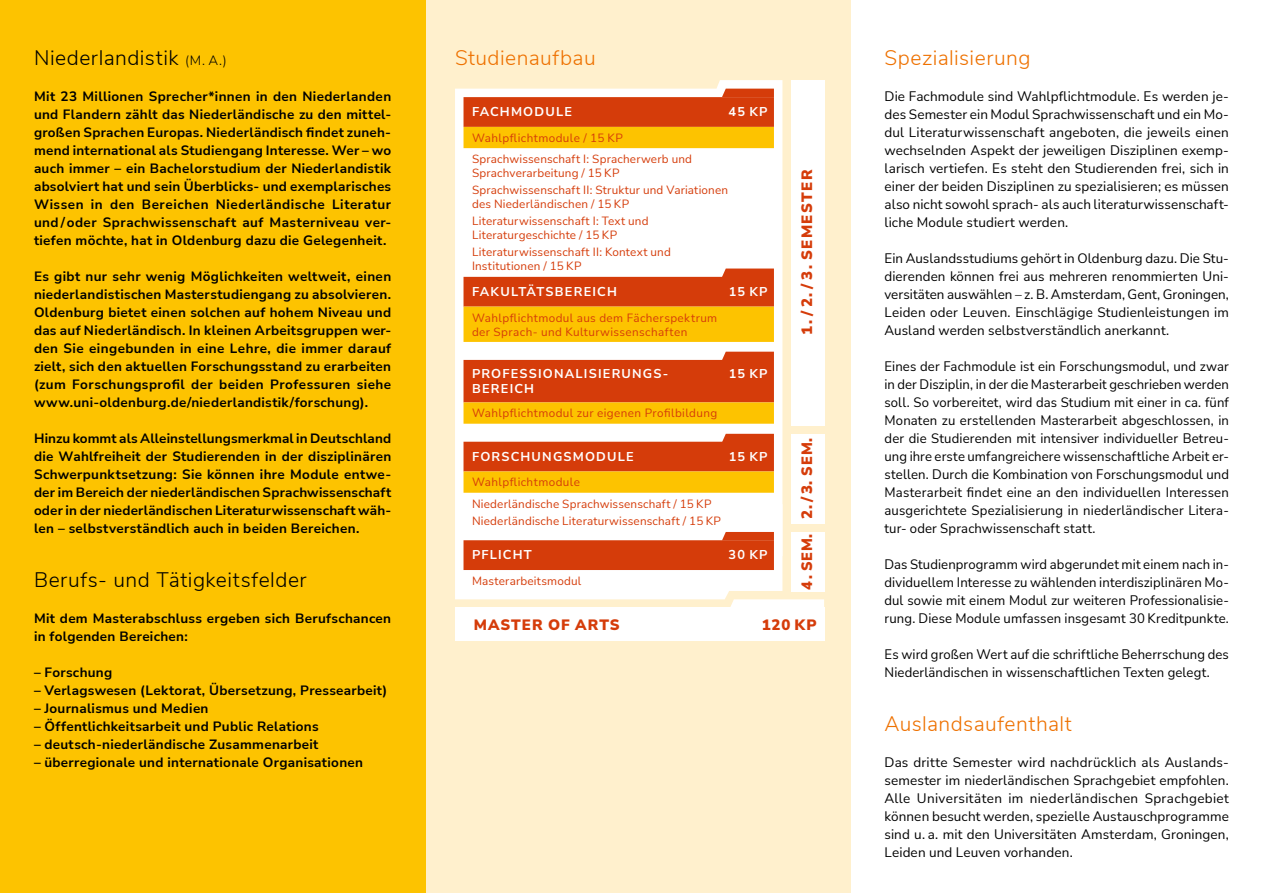
<style>
.page{position:relative;width:1263px;height:893px;background:#fff}
.page>*{position:absolute;margin:0;border:0;box-sizing:border-box;transform-origin:0 0}
.t1{font:300 21px "Nunito Sans";letter-spacing:.025em;color:#000}
.t2{font:300 21px "Nunito Sans";letter-spacing:.02em;color:#ee7100}
.t3{font:900 15px "Nunito Sans";letter-spacing:.07em;color:#d53c0a}
.t4{font:900 15px "Nunito Sans";letter-spacing:.095em;color:#d53c0a}
.t5{font:13.5px/18px "Nunito Sans";letter-spacing:.01em;color:#000;text-align:justify}
.t6{font:700 13.5px/18px "Nunito Sans";letter-spacing:.02em;color:#000;text-align:justify}
.t7{font:700 12.75px "Nunito Sans";letter-spacing:.095em;color:#fff}
.t8{font:12.75px "Nunito Sans";color:#fff}
.t9{font:11.7px/17px "Nunito Sans";letter-spacing:.02em;color:#d53c0a}
.s1{font-size:13.5px}
</style>
<div class="page">
<div style="left:425px;top:0;width:425px;height:893px;background:#fff0cd"></div>
<div style="left:0;top:0;width:425px;height:893px;background:#fdc300"></div>
<svg style="left:455px;top:80px;width:327px;height:424px;fill:#fff"></svg>
<svg style="left:463px;top:97px;width:311px;height:407px;background:#e0714d"></svg>
<svg style="left:463px;top:127px;width:311px;height:366px;background:#f2b874"></svg>
<div style="left:455px;top:608px;width:369px;height:33px;background:#fff"></div>
<svg style="left:722px;top:89px;width:52px;height:8px"></svg>
<svg style="left:722px;top:269px;width:52px;height:8px"></svg>
<svg style="left:722px;top:352px;width:52px;height:8px"></svg>
<svg style="left:722px;top:434px;width:52px;height:8px"></svg>
<svg style="left:455px;top:504px;width:369px;height:104px;background:#f3c9b8"></svg>
<div style="left:791px;top:532px;width:33px;height:59px;background:#fff"></div>
<div style="left:791px;top:80px;width:33px;height:345px;background:#fff"></div>
<div style="left:791px;top:434px;width:33px;height:89px;background:#fff"></div>
<h1 class="t1" style="left:34px;top:42px;width:194px">Niederlandistik <span class="s1">(M. A.)</span></h1>
<p class="t6" style="left:34px;top:87px;width:359px">Mit 23 Millionen Sprecher*innen in den Niederlanden und Flandern zählt das Niederländische zu den mittel&shy;großen Sprachen Europas. Niederländisch findet zuneh&shy;mend international als Studiengang Interesse. Wer – wo auch immer – ein Bachelorstudium der Niederlandistik absolviert hat und sein Überblicks- und exemplarisches Wissen in den Bereichen Niederländische Literatur und / oder Sprachwissenschaft auf Masterniveau ver&shy;tiefen möchte, hat in Oldenburg dazu die Gelegenheit.</p>
<p class="t6" style="left:34px;top:267px;width:359px">Es gibt nur sehr wenig Möglichkeiten weltweit, einen niederlandistischen Masterstudiengang zu absolvieren.<br>Oldenburg bietet einen solchen auf hohem Niveau und das auf Niederländisch. In kleinen Arbeitsgruppen wer&shy;den Sie eingebunden in eine Lehre, die immer darauf zielt, sich den aktuellen Forschungsstand zu erarbeiten (zum Forschungsprofil der beiden Professuren siehe www.uni-oldenburg.de/niederlandistik/forschung).</p>
<p class="t6" style="left:34px;top:428px;width:359px">Hinzu kommt als Alleinstellungsmerkmal in Deutschland die Wahlfreiheit der Studierenden in der disziplinären Schwerpunktsetzung: Sie können ihre Module entwe&shy;der im Bereich der niederländischen Sprachwissenschaft oder in der niederländischen Literaturwissenschaft wäh&shy;len – selbstverständlich auch in beiden Bereichen.</p>
<h1 class="t1" style="left:34px;top:564px;width:274px">Berufs- und Tätigkeitsfelder</h1>
<p class="t6" style="left:34px;top:609px;width:359px">Mit dem Masterabschluss ergeben sich Berufschancen in folgenden Bereichen:</p>
<p class="t6" style="left:34px;top:663px;width:80px">– Forschung</p>
<p class="t6" style="left:34px;top:681px;width:355px">– Verlagswesen (Lektorat, Übersetzung, Pressearbeit)</p>
<p class="t6" style="left:34px;top:699px;width:176px">– Journalismus und Medien</p>
<p class="t6" style="left:34px;top:717px;width:286px">– Öffentlichkeitsarbeit und Public Relations</p>
<p class="t6" style="left:34px;top:735px;width:286px">– deutsch-niederländische Zusammenarbeit</p>
<p class="t6" style="left:34px;top:753px;width:330px">– überregionale und internationale Organisationen</p>
<h1 class="t2" style="left:455px;top:42px;width:142px">Studienaufbau</h1>
<h1 class="t2" style="left:884px;top:42px;width:148px">Spezialisierung</h1>
<p class="t7" style="left:472px;top:103px;width:101px">FACHMODULE</p>
<p class="t7" style="left:729px;top:103px;width:40px">45 KP</p>
<p class="t9" style="left:472px;top:127px;width:221px;line-height:21.3px">Wahlpflichtmodule / 15 KP<br>Sprachwissenschaft I: Spracherwerb und</p>
<p class="t9" style="left:472px;top:164px;width:258px">Sprachverarbeitung / 15 KP<br>Sprachwissenschaft II: Struktur und Variationen</p>
<p class="t9" style="left:472px;top:195px;width:178px">des Niederländischen / 15 KP<br>Literaturwissenschaft I: Text und</p>
<p class="t9" style="left:472px;top:226px;width:200px">Literaturgeschichte / 15 KP<br>Literaturwissenschaft II: Kontext und</p>
<p class="t9" style="left:472px;top:257px;width:111px">Institutionen / 15 KP</p>
<p class="t7" style="left:472px;top:283px;width:146px">FAKULTÄTSBEREICH</p>
<p class="t7" style="left:729px;top:283px;width:40px">15 KP</p>
<p class="t9" style="left:472px;top:310px;width:247px;line-height:14.1px">Wahlpflichtmodul aus dem Fächerspektrum der Sprach- und Kulturwissenschaften</p>
<p class="t7" style="left:472px;top:365px;width:198px">PROFESSIONALISIERUNGS-</p>
<p class="t7" style="left:729px;top:365px;width:40px">15 KP</p>
<p class="t7" style="left:472px;top:379px;width:64px">BEREICH</p>
<p class="t9" style="left:472px;top:404px;width:247px">Wahlpflichtmodul zur eigenen Profilbildung</p>
<p class="t7" style="left:472px;top:447px;width:163px">FORSCHUNGSMODULE</p>
<p class="t7" style="left:729px;top:447px;width:40px">15 KP</p>
<p class="t9" style="left:472px;top:471px;width:241px;line-height:21.3px">Wahlpflichtmodule<br>Niederländische Sprachwissenschaft / 15 KP</p>
<p class="t9" style="left:472px;top:512px;width:250px">Niederländische Literaturwissenschaft / 15 KP</p>
<p class="t7" style="left:472px;top:546px;width:61px">PFLICHT</p>
<p class="t7" style="left:728px;top:546px;width:41px">30 KP</p>
<p class="t9" style="left:472px;top:572px;width:111px">Masterarbeitsmodul</p>
<p class="t3" style="left:474px;top:614px;width:147px">MASTER OF ARTS</p>
<p class="t3" style="left:762px;top:614px;width:56px">120 KP</p>
<p class="t8" style="left:729px;top:105px;width:36px">30 KP</p>
<p class="t4" style="left:796px;top:335px;width:166px;rotate:-90deg">1. / 2. / 3. SEMESTER</p>
<p class="t3" style="left:796px;top:519px;width:82px;rotate:-90deg">2. / 3. SEM.</p>
<p class="t3" style="left:796px;top:590px;width:58px;rotate:-90deg">4. SEM.</p>
<p class="t5" style="left:884px;top:87px;width:346px">Die Fachmodule sind Wahlpflichtmodule. Es werden je&shy;des Semester ein Modul Sprachwissenschaft und ein Mo&shy;dul Literaturwissenschaft angeboten, die jeweils einen wechselnden Aspekt der jeweiligen Disziplinen exemp&shy;larisch vertiefen. Es steht den Studierenden frei, sich in einer der beiden Disziplinen zu spezialisieren; es müssen also nicht sowohl sprach- als auch literaturwissenschaft&shy;liche Module studiert werden.</p>
<p class="t5" style="left:884px;top:249px;width:346px">Ein Auslandsstudiums gehört in Oldenburg dazu. Die Stu&shy;dierenden können frei aus mehreren renommierten Uni&shy;versitäten auswählen – z. B. Amsterdam, Gent, Groningen, Leiden oder Leuven. Einschlägige Studienleistungen im Ausland werden selbstverständlich anerkannt.</p>
<p class="t5" style="left:884px;top:357px;width:346px">Eines der Fachmodule ist ein Forschungsmodul, und zwar in der Disziplin, in der die Masterarbeit geschrieben werden soll. So vorbereitet, wird das Studium mit einer in ca. fünf Monaten zu erstellenden Masterarbeit abgeschlossen, in der die Studierenden mit intensiver individueller Betreu&shy;ung ihre erste umfangreichere wissenschaftliche Arbeit er&shy;stellen. Durch die Kombination von Forschungsmodul und Masterarbeit findet eine an den individuellen Interessen ausgerichtete Spezialisierung in niederländischer Litera&shy;tur- oder Sprachwissenschaft statt.</p>
<p class="t5" style="left:884px;top:555px;width:346px">Das Studienprogramm wird abgerundet mit einem nach in&shy;dividuellem Interesse zu wählenden interdisziplinären Mo&shy;dul sowie mit einem Modul zur weiteren Professionalisie&shy;rung. Diese Module umfassen insgesamt 30 Kreditpunkte.</p>
<p class="t5" style="left:884px;top:645px;width:346px">Es wird großen Wert auf die schriftliche Beherrschung des<br>Niederländischen in wissenschaftlichen Texten gelegt.</p>
<h1 class="t2" style="left:884px;top:708px;width:189px">Auslandsaufenthalt</h1>
<p class="t5" style="left:884px;top:753px;width:346px">Das dritte Semester wird nachdrücklich als Auslands&shy;semester im niederländischen Sprachgebiet empfohlen.<br>Alle Universitäten im niederländischen Sprachgebiet können besucht werden, spezielle Austauschprogramme sind u. a. mit den Universitäten Amsterdam, Groningen, Leiden und Leuven vorhanden.</p>
</div>
